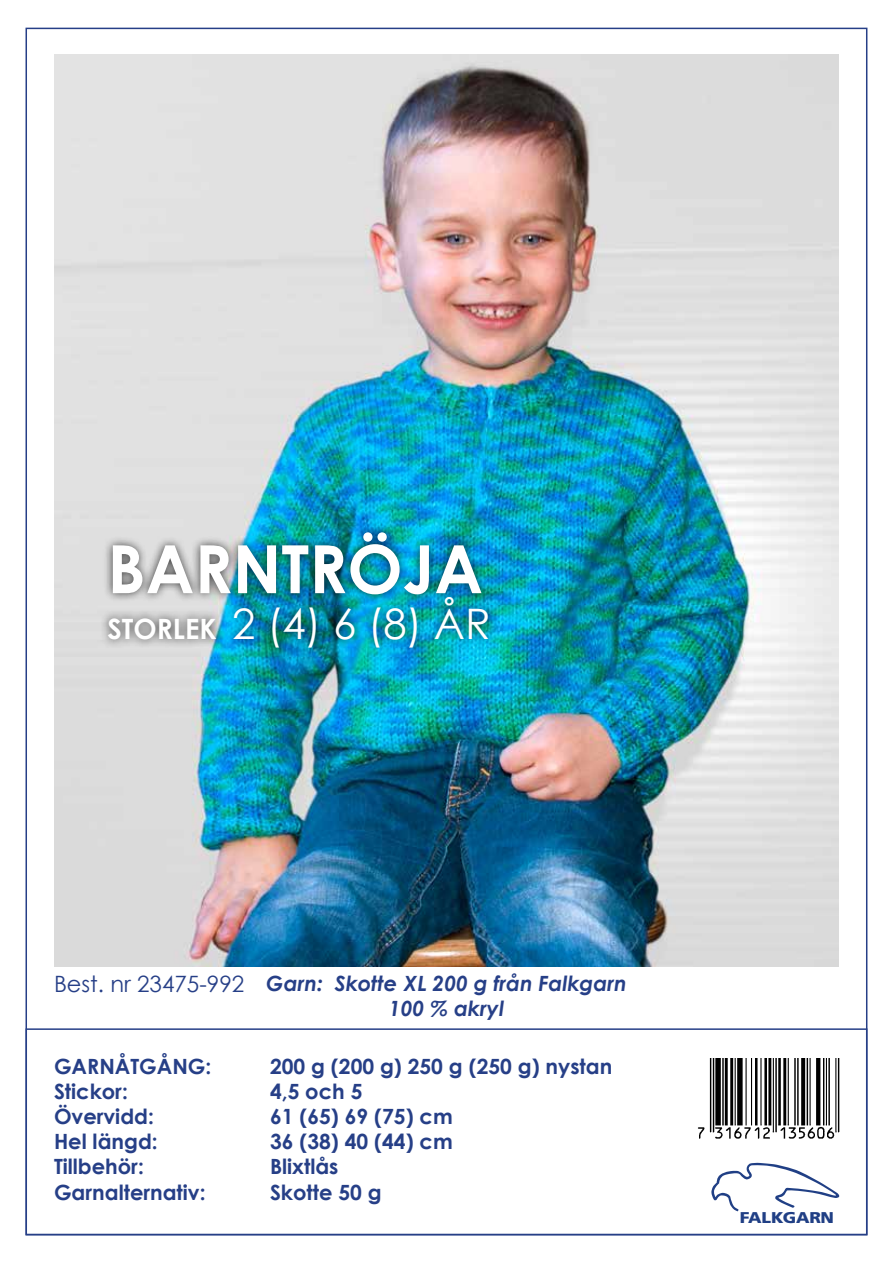
<style>
.page{position:relative;width:893px;height:1263px;background:#fff}
.page>*{position:absolute;margin:0;border:0;box-sizing:border-box;transform-origin:0 0}
.t1{font:700 66.6px "Century Gothic";color:#fff}
.t2{font:42px "Century Gothic";color:#fff}
.t3{font:22.5px "Century Gothic";color:#263f87}
.t4{font:700 21px "Century Gothic";color:#263f87}
.t5{font:italic 700 21px/25.2px "Century Gothic";color:#263f87;text-align:center}
.t6{font:900 15.6px "Frutiger";letter-spacing:-.02em;color:#203f85;scale:1.11 1}
.s1{font-weight:700;font-size:28.05px}
</style>
<div class="page">
<div style="left:26px;top:1028px;width:841px;height:207px;border:2px solid #263f87"></div>
<img style="left:54px;top:54px;width:784px;height:912px">
<div style="left:99px;top:524px;width:398px;height:133px;background:#000;opacity:.74"></div>
<svg style="left:711px;top:1163px;width:128px;height:48px"></svg>
<img style="left:698px;top:1058px;width:142px;height:80px">
<h1 class="t1" style="left:107px;top:527px;width:377px">BARNTRÖJA</h1>
<h2 class="t2" style="left:107px;top:598px;width:385px"><span class="s1">STORLEK</span> 2 (4) 6 (8) ÅR</h2>
<p class="t3" style="left:54px;top:970px;width:192px">Best. nr 23475-992</p>
<p class="t5" style="left:266px;top:970px;width:362px">Garn: Skotte XL 200 g från Falkgarn<br>100 % akryl</p>
<p class="t4" style="left:54px;top:1053px;width:159px">GARNÅTGÅNG:</p>
<p class="t4" style="left:270px;top:1053px;width:344px">200 g (200 g) 250 g (250 g) nystan</p>
<p class="t4" style="left:54px;top:1078px;width:75px">Stickor:</p>
<p class="t4" style="left:270px;top:1078px;width:94px">4,5 och 5</p>
<p class="t4" style="left:54px;top:1103px;width:101px">Övervidd:</p>
<p class="t4" style="left:270px;top:1103px;width:184px">61 (65) 69 (75) cm</p>
<p class="t4" style="left:54px;top:1128px;width:105px">Hel längd:</p>
<p class="t4" style="left:270px;top:1128px;width:184px">36 (38) 40 (44) cm</p>
<p class="t4" style="left:54px;top:1153px;width:91px">Tillbehör:</p>
<p class="t4" style="left:270px;top:1153px;width:70px">Blixtlås</p>
<p class="t4" style="left:54px;top:1179px;width:153px">Garnalternativ:</p>
<p class="t4" style="left:270px;top:1179px;width:113px">Skotte 50 g</p>
<p class="t6" style="left:740px;top:1208px;width:86px">FALKGARN</p>
</div>
